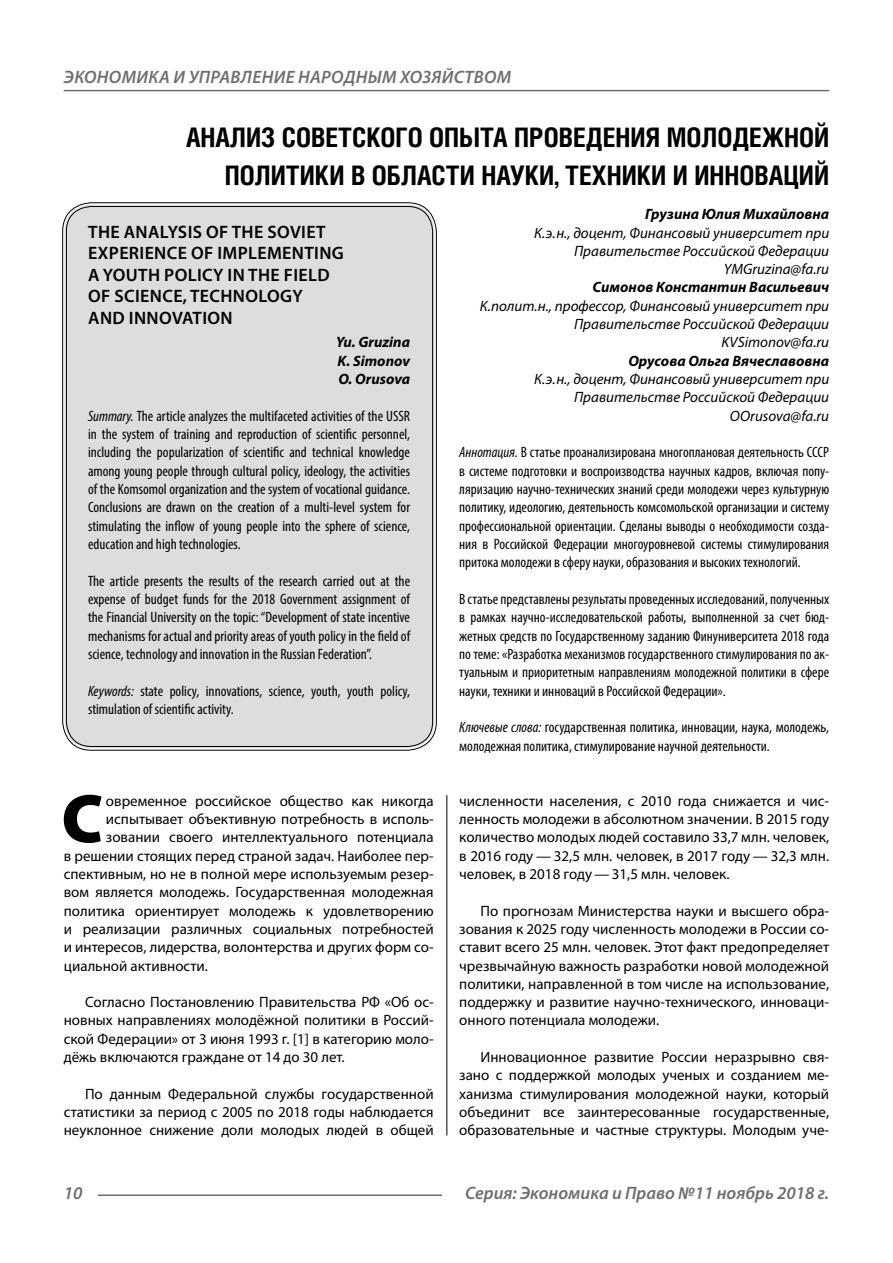
<style>
.page{position:relative;width:893px;height:1263px;background:#fff}
.page>*{position:absolute;margin:0;border:0;box-sizing:border-box;transform-origin:0 0}
.Bukvica{font:900 69.3px "Myriad Pro";color:#000}
.Header{font:700 27px/37.5px "Helios Cond";color:#000;text-align:right}
.Header-eng{font:600 18px/21.6px "Myriad Pro";letter-spacing:.02em;color:#000}
.t1{font:italic 600 18px "Myriad Pro";color:#6e6e6e}
.Normal{font:15px/18.3px "Myriad Pro";color:#000;text-align:justify}
.Annotation-rus{font:condensed 15px/18.3px "Myriad Pro";color:#000;text-align:justify}
.Annotation-eng{font:condensed 15px/18.3px "Myriad Pro";color:#000;text-align:justify}
.Bukvica-2{font:15px "Myriad Pro";color:#000}
.Author-doc{font:italic 15px/18.3px "Myriad Pro";color:#000;text-align:right}
.Author{font:italic 700 15px "Myriad Pro";color:#000}
.Author-email{font:italic 15px "Myriad Pro";color:#000}
.Author-eng{font:italic 700 15px "Myriad Pro";color:#000}
.s1{font-style:italic}
</style>
<div class="page">
<hr style="left:446px;top:795px;width:1px;height:340px;background:#000">
<div style="left:65px;top:205px;width:369px;height:543px;background:#ddd;border-radius:27px"></div>
<hr style="left:98px;top:1194px;width:344px;height:2px;background:#6e6e6e">
<hr style="left:64px;top:90px;width:765px;height:1px;background:#6e6e6e">
<p class="t1" style="left:64px;top:66px;width:24px">Экономика</p>
<p class="t1" style="left:174px;top:66px;width:27px">и управление</p>
<p class="t1" style="left:298px;top:66px;width:13px">народн</p>
<p class="t1" style="left:368px;top:66px;width:99px">ым хозяйством</p>
<p class="Header" style="left:186px;top:118px;width:645px">АНАЛИЗ СОВЕТСКОГО ОПЫТА ПРОВЕДЕНИЯ МОЛОДЕЖНОЙ<br>ПОЛИТИКИ В ОБЛАСТИ НАУКИ, ТЕХНИКИ И ИННОВАЦИЙ</p>
<p class="Author" style="left:645px;top:204px;width:185px">Грузина Юлия Михайловна</p>
<p class="Author-doc" style="left:534px;top:223px;width:297px">К.э.н., доцент, Финансовый университет при<br>Правительстве Российской Федерации</p>
<p class="Author-email" style="left:724px;top:260px;width:107px">YMGruzina@fa.ru</p>
<p class="Author" style="left:592px;top:278px;width:238px">Симонов Константин Васильевич</p>
<p class="Author-doc" style="left:480px;top:296px;width:351px">К.полит.н., профессор, Финансовый университет при<br>Правительстве Российской Федерации</p>
<p class="Author-email" style="left:721px;top:333px;width:109px">KVSimonov@fa.ru</p>
<p class="Author" style="left:628px;top:351px;width:202px">Орусова Ольга Вячеславовна</p>
<p class="Author-doc" style="left:534px;top:370px;width:297px">К.э.н., доцент, Финансовый университет при<br>Правительстве Российской Федерации</p>
<p class="Author-email" style="left:730px;top:406px;width:101px">OOrusova@fa.ru</p>
<p class="Annotation-rus" style="left:459px;top:443px;width:371px"><span class="s1">Аннотация.</span> В статье проанализирована многоплановая деятельность СССР в системе подготовки и воспроизводства научных кадров, включая попу&shy;ляризацию научно-технических знаний среди молодежи через культурную политику, идеологию, деятельность комсомольской организации и систему профессиональной ориентации. Сделаны выводы о необходимости созда&shy;ния в Российской Федерации многоуровневой системы стимулирования притока молодежи в сферу науки, образования и высоких технологий.</p>
<p class="Annotation-rus" style="left:459px;top:590px;width:371px">В статье представлены результаты проведенных исследований, полученных в рамках научно-исследовательской работы, выполненной за счет бюд&shy;жетных средств по Государственному заданию Финуниверситета 2018 года по теме: «Разработка механизмов государственного стимулирования по ак&shy;туальным и приоритетным направлениям молодежной политики в сфере науки, техники и инноваций в Российской Федерации».</p>
<p class="Annotation-rus" style="left:459px;top:718px;width:371px"><span class="s1">Ключевые слова:</span> государственная политика, инновации, наука, молодежь, молодежная политика, стимулирование научной деятельности.</p>
<p class="Header-eng" style="left:88px;top:220px;width:257px">THE ANALYSIS OF THE SOVIET<br>EXPERIENCE OF IMPLEMENTING<br>A YOUTH POLICY IN THE FIELD<br>OF SCIENCE, TECHNOLOGY<br>AND INNOVATION</p>
<p class="Author-eng" style="left:336px;top:333px;width:75px">Yu. Gruzina</p>
<p class="Author-eng" style="left:338px;top:351px;width:74px">K. Simonov</p>
<p class="Author-eng" style="left:338px;top:369px;width:73px">O. Orusova</p>
<p class="Annotation-eng" style="left:88px;top:406px;width:324px"><span class="s1">Summary.</span> The article analyzes the multifaceted activities of the USSR in the system of training and reproduction of scientific personnel, including the popularization of scientific and technical knowledge among young people through cultural policy, ideology, the activities of the Komsomol organization and the system of vocational guidance.<br>Conclusions are drawn on the creation of a multi-level system for stimulating the inflow of young people into the sphere of science, education and high technologies.</p>
<p class="Annotation-eng" style="left:88px;top:571px;width:324px">The article presents the results of the research carried out at the expense of budget funds for the 2018 Government assignment of the Financial University on the topic: “Development of state incentive mechanisms for actual and priority areas of youth policy in the field of science, technology and innovation in the Russian Federation”.</p>
<p class="Annotation-eng" style="left:88px;top:681px;width:323px"><span class="s1">Keywords:</span> state policy, innovations, science, youth, youth policy, stimulation of scientific activity.</p>
<p class="Bukvica" style="left:61px;top:772px;width:43px">С</p>
<p class="Bukvica-2" style="left:106px;top:791px;width:329px">овременное российское общество как никогда</p>
<p class="Bukvica-2" style="left:106px;top:810px;width:329px">испытывает объективную потребность в исполь-</p>
<p class="Bukvica-2" style="left:106px;top:828px;width:329px">зовании своего интеллектуального потенциала</p>
<p class="Bukvica-2" style="left:64px;top:846px;width:371px">в решении стоящих перед страной задач. Наиболее пер-</p>
<p class="Bukvica-2" style="left:64px;top:864px;width:371px">спективным, но не в полной мере используемым резер-</p>
<p class="Bukvica-2" style="left:64px;top:883px;width:371px">вом является молодежь. Государственная молодежная</p>
<p class="Bukvica-2" style="left:64px;top:901px;width:371px">политика ориентирует молодежь к удовлетворению</p>
<p class="Bukvica-2" style="left:64px;top:919px;width:371px">и реализации различных социальных потребностей</p>
<p class="Bukvica-2" style="left:64px;top:938px;width:371px">и интересов, лидерства, волонтерства и других форм со-</p>
<p class="Bukvica-2" style="left:64px;top:956px;width:146px">циальной активности.</p>
<p class="Normal" style="left:64px;top:993px;width:371px;text-indent:21px">Согласно Постановлению Правительства РФ «Об ос&shy;новных направлениях молодёжной политики в Россий&shy;ской Федерации» от 3 июня 1993 г. [1] в категорию моло&shy;дёжь включаются граждане от 14 до 30 лет.</p>
<p class="Normal" style="left:64px;top:1084px;width:371px;text-indent:21px">По данным Федеральной службы государственной статистики за период с 2005 по 2018 годы наблюдается неуклонное снижение доли молодых людей в общей</p>
<p class="Normal" style="left:459px;top:791px;width:371px">численности населения, с 2010 года снижается и чис&shy;ленность молодежи в абсолютном значении. В 2015 году количество молодых людей составило 33,7 млн. человек, в 2016 году — 32,5 млн. человек, в 2017 году — 32,3 млн. человек, в 2018 году — 31,5 млн. человек.</p>
<p class="Normal" style="left:459px;top:901px;width:371px;text-indent:21px">По прогнозам Министерства науки и высшего обра&shy;зования к 2025 году численность молодежи в России со&shy;ставит всего 25 млн. человек. Этот факт предопределяет чрезвычайную важность разработки новой молодежной политики, направленной в том числе на использование, поддержку и развитие научно-технического, инноваци&shy;онного потенциала молодежи.</p>
<p class="Normal" style="left:459px;top:1048px;width:371px;text-indent:21px">Инновационное развитие России неразрывно свя&shy;зано с поддержкой молодых ученых и созданием ме&shy;ханизма стимулирования молодежной науки, который объединит все заинтересованные государственные, образовательные и частные структуры. Молодым уче-</p>
<p class="t1" style="left:64px;top:1182px;width:20px">10</p>
<p class="t1" style="left:465px;top:1182px;width:366px">Серия: Экономика и Право №11 ноябрь 2018 г.</p>
</div>
